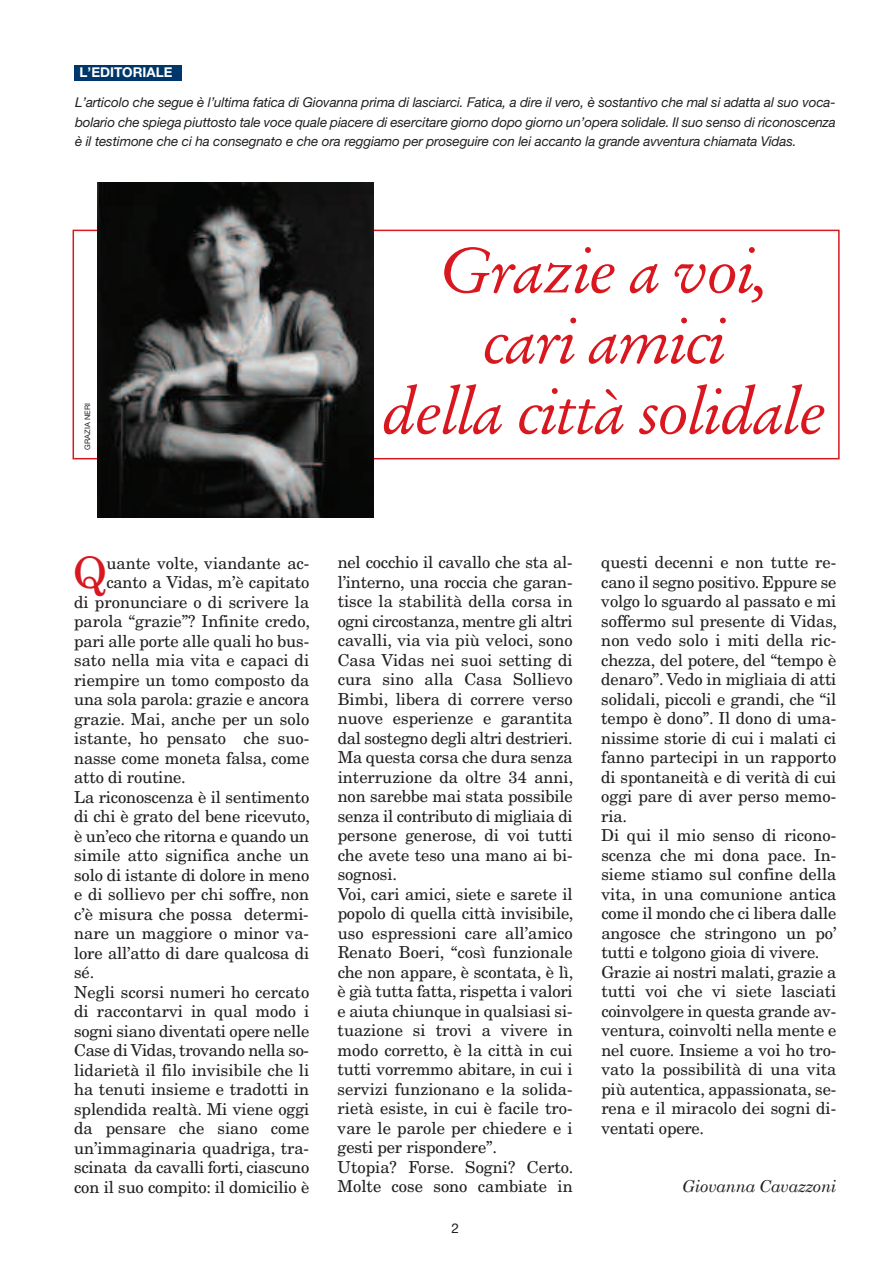
<style>
.page{position:relative;width:893px;height:1263px;background:#fff}
.page>*{position:absolute;margin:0;border:0;box-sizing:border-box;transform-origin:0 0}
.t1{font:italic 63px/70.5px "Stempel Garamond";letter-spacing:-.025em;color:#d8171f;text-align:center}
.t2{font:43.5px "New Century Schlbk";color:#d8171f}
.t3{font:16.5px/19.5px "New Century Schlbk";letter-spacing:-.005em;color:#231f20}
.t4{font:italic 16.5px "Century Schoolbook";letter-spacing:-.01em;color:#231f20}
.t5{font:italic 13.5px/19.5px "Helvetica Neue";letter-spacing:-.01em;color:#231f20;text-align:justify}
.t6{font:700 13.5px "Helvetica Neue";color:#fff}
.t7{font:13.5px "Helvetica Neue";color:#231f20}
.t8{font:7.5px "Helvetica Neue";color:#231f20}
</style>
<div class="page">
<div style="left:73px;top:230px;width:767px;height:229px;border:2px solid #d8171f"></div>
<div style="left:74px;top:65px;width:107px;height:16px;background:#00376b"></div>
<img style="left:97px;top:183px;width:276px;height:335px">
<p class="t6" style="left:80px;top:67px;width:94px">L’EDITORIALE</p>
<p class="t5" style="left:75px;top:94px;width:762px">L’articolo che segue è l’ultima fatica di Giovanna prima di lasciarci. Fatica, a dire il vero, è sostantivo che mal si adatta al suo voca&shy;bolario che spiega piuttosto tale voce quale piacere di esercitare giorno dopo giorno un’opera solidale. Il suo senso di riconoscenza è il testimone che ci ha consegnato e che ora reggiamo per proseguire con lei accanto la grande avventura chiamata Vidas.</p>
<p class="t8" style="left:85px;top:450px;width:48px;rotate:-90deg">GRAZIA NERI</p>
<h1 class="t1" style="left:381px;top:241px;width:447px">Grazie a voi,<br>cari amici<br>della città solidale</h1>
<h2 class="t2" style="left:73px;top:557px;width:35px">Q</h2>
<p class="t3" style="left:107px;top:554px;width:204px">uante volte, viandante ac-</p>
<p class="t3" style="left:106px;top:574px;width:204px">canto a Vidas, m’è capitato</p>
<p class="t3" style="left:74px;top:593px;width:237px">di pronunciare o di scrivere la</p>
<p class="t3" style="left:74px;top:613px;width:237px">parola “grazie”? Infinite credo,</p>
<p class="t3" style="left:74px;top:632px;width:236px">pari alle porte alle quali ho bus-</p>
<p class="t3" style="left:74px;top:652px;width:237px">sato nella mia vita e capaci di</p>
<p class="t3" style="left:74px;top:671px;width:237px">riempire un tomo composto da</p>
<p class="t3" style="left:74px;top:691px;width:237px">una sola parola: grazie e ancora</p>
<p class="t3" style="left:74px;top:710px;width:237px">grazie. Mai, anche per un solo</p>
<p class="t3" style="left:74px;top:730px;width:236px">istante, ho pensato che suo-</p>
<p class="t3" style="left:74px;top:749px;width:237px">nasse come moneta falsa, come</p>
<p class="t3" style="left:74px;top:769px;width:113px">atto di routine.</p>
<p class="t3" style="left:74px;top:788px;width:237px">La riconoscenza è il sentimento</p>
<p class="t3" style="left:74px;top:808px;width:237px">di chi è grato del bene ricevuto,</p>
<p class="t3" style="left:74px;top:827px;width:237px">è un’eco che ritorna e quando un</p>
<p class="t3" style="left:74px;top:847px;width:237px">simile atto significa anche un</p>
<p class="t3" style="left:74px;top:866px;width:237px">solo di istante di dolore in meno</p>
<p class="t3" style="left:74px;top:886px;width:237px">e di sollievo per chi soffre, non</p>
<p class="t3" style="left:74px;top:905px;width:236px">c’è misura che possa determi-</p>
<p class="t3" style="left:74px;top:925px;width:236px">nare un maggiore o minor va-</p>
<p class="t3" style="left:74px;top:944px;width:237px">lore all’atto di dare qualcosa di</p>
<p class="t3" style="left:74px;top:964px;width:22px">sé.</p>
<p class="t3" style="left:74px;top:983px;width:237px">Negli scorsi numeri ho cercato</p>
<p class="t3" style="left:74px;top:1003px;width:237px">di raccontarvi in qual modo i</p>
<p class="t3" style="left:74px;top:1022px;width:237px">sogni siano diventati opere nelle</p>
<p class="t3" style="left:74px;top:1042px;width:236px">Case di Vidas, trovando nella so-</p>
<p class="t3" style="left:74px;top:1061px;width:237px">lidarietà il filo invisibile che li</p>
<p class="t3" style="left:74px;top:1081px;width:237px">ha tenuti insieme e tradotti in</p>
<p class="t3" style="left:74px;top:1100px;width:237px">splendida realtà. Mi viene oggi</p>
<p class="t3" style="left:74px;top:1120px;width:237px">da pensare che siano come</p>
<p class="t3" style="left:74px;top:1139px;width:236px">un’immaginaria quadriga, tra-</p>
<p class="t3" style="left:74px;top:1159px;width:237px">scinata da cavalli forti, ciascuno</p>
<p class="t3" style="left:74px;top:1178px;width:237px">con il suo compito: il domicilio è</p>
<p class="t3" style="left:338px;top:554px;width:237px">nel cocchio il cavallo che sta al&shy;l’interno, una roccia che garan&shy;tisce la stabilità della corsa in ogni circostanza, mentre gli altri cavalli, via via più veloci, sono<br>Casa Vidas nei suoi setting di cura sino alla Casa Sollievo<br>Bimbi, libera di correre verso nuove esperienze e garantita dal sostegno degli altri destrieri.<br>Ma questa corsa che dura senza interruzione da oltre 34 anni, non sarebbe mai stata possibile senza il contributo di migliaia di persone generose, di voi tutti che avete teso una mano ai bi&shy;sognosi.<br>Voi, cari amici, siete e sarete il popolo di quella città invisibile, uso espressioni care all’amico<br>Renato Boeri, “così funzionale che non appare, è scontata, è lì, è già tutta fatta, rispetta i valori e aiuta chiunque in qualsiasi si&shy;tuazione si trovi a vivere in modo corretto, è la città in cui tutti vorremmo abitare, in cui i servizi funzionano e la solida&shy;rietà esiste, in cui è facile tro&shy;vare le parole per chiedere e i gesti per rispondere”.<br>Utopia? Forse. Sogni? Certo.<br>Molte cose sono cambiate in</p>
<p class="t7" style="left:451px;top:1223px;width:9px">2</p>
<p class="t3" style="left:601px;top:554px;width:237px">questi decenni e non tutte re&shy;cano il segno positivo. Eppure se volgo lo sguardo al passato e mi soffermo sul presente di Vidas, non vedo solo i miti della ric&shy;chezza, del potere, del “tempo è denaro”. Vedo in migliaia di atti solidali, piccoli e grandi, che “il tempo è dono”. Il dono di uma&shy;nissime storie di cui i malati ci fanno partecipi in un rapporto di spontaneità e di verità di cui oggi pare di aver perso memo&shy;ria.<br>Di qui il mio senso di ricono&shy;scenza che mi dona pace. In&shy;sieme stiamo sul confine della vita, in una comunione antica come il mondo che ci libera dalle angosce che stringono un po’ tutti e tolgono gioia di vivere.<br>Grazie ai nostri malati, grazie a tutti voi che vi siete lasciati coinvolgere in questa grande av&shy;ventura, coinvolti nella mente e nel cuore. Insieme a voi ho tro&shy;vato la possibilità di una vita più autentica, appassionata, se&shy;rena e il miracolo dei sogni di&shy;ventati opere.</p>
<p class="t4" style="left:682px;top:1176px;width:156px">Giovanna Cavazzoni</p>
</div>
